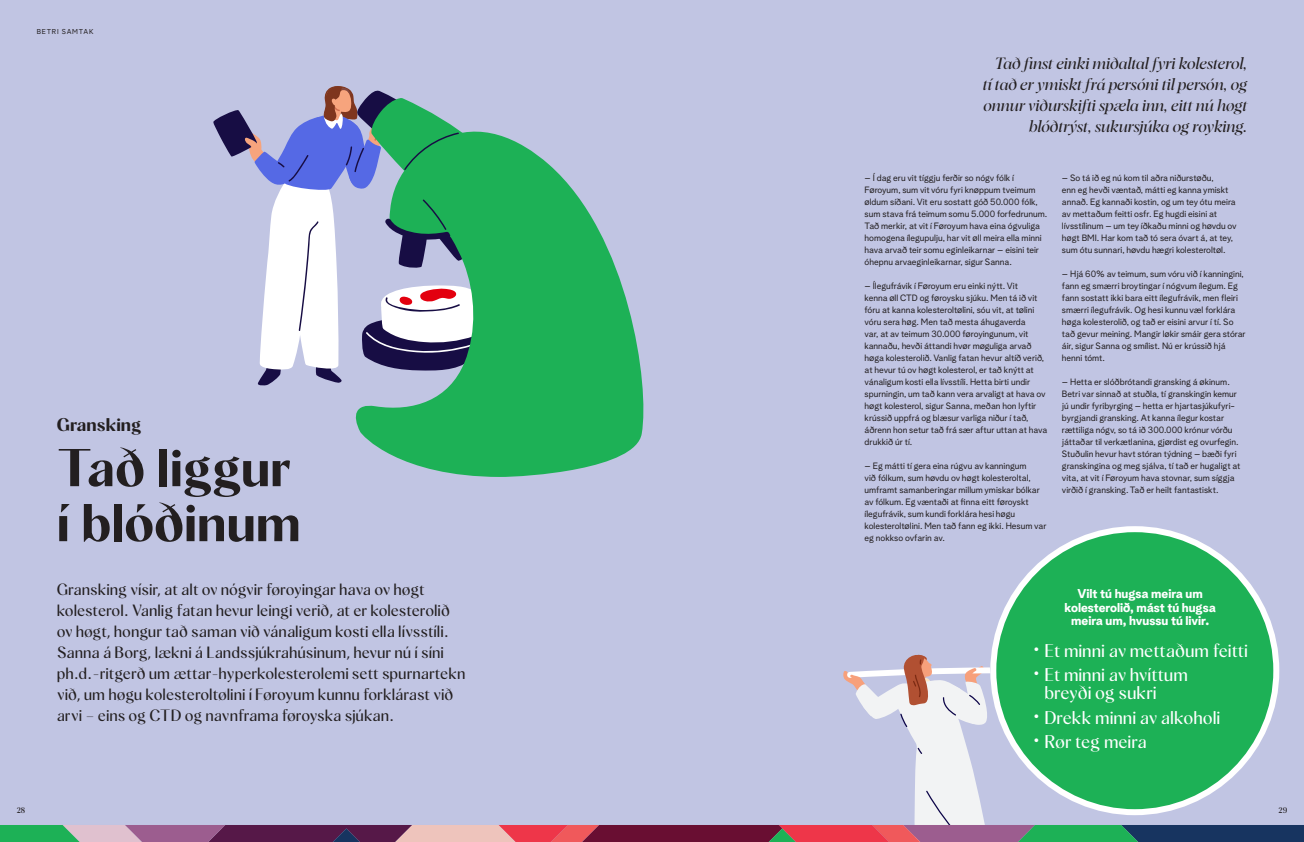
<style>
.page{position:relative;width:1304px;height:842px;background:#c1c5e3}
.page>*{position:absolute;margin:0;border:0;box-sizing:border-box;transform-origin:0 0}
.Yvirskrift{font:52px/55px "Albra Sans Semi";color:#231f20}
.Rubrik{font:18.1px/18.1px "Albra Sans Regular";color:#fff}
.Yvirskrift-2{font:18px "Albra Sans Semi";color:#231f20}
.Rubrik-2{font:16px/21px "Albra Sans Regular";color:#231f20}
.Sitat{font:italic 16px/21px "Albra Display";color:#231f20;text-align:right}
.Breyð{font:700 12.6px/13.5px "Albra Grotesk";color:#fff;text-align:center}
.Breyð-2{font:9px/12px "Albra Grotesk";color:#231f20}
.t1{font:8px "Albra Sans Medium";color:#231f20}
.Breadcrume{font:7px "Albra Grotesk";letter-spacing:.11em;color:#231f20}
.s1{font-size:27.1px}
</style>
<div class="page">
<div style="left:993px;top:530px;width:283px;height:283px;background:#1db156;border-radius:50%"></div>
<svg style="left:355px;top:133px;width:289px;height:344px;fill:#1db156"></svg>
<svg style="left:213px;top:86px;width:276px;height:300px"></svg>
<svg style="left:0;top:651px;width:1304px;height:191px"></svg>
<p class="Breadcrume" style="left:37px;top:26px;width:58px">BETRI SAMTAK</p>
<p class="Yvirskrift-2" style="left:57px;top:411px;width:86px">Gransking</p>
<p class="Yvirskrift" style="left:57px;top:436px;width:245px">Tað liggur í blóðinum</p>
<p class="Rubrik-2" style="left:57px;top:577px;width:410px">Gransking vísir, at alt ov nógvir føroyingar hava ov høgt kolesterol. Vanlig fatan hevur leingi verið, at er kolesterolið ov høgt, hongur tað saman við vánaligum kosti ella lívsstíli.<br>Sanna á Borg, lækni á Landssjúkrahúsinum, hevur nú í síni ph.d.-ritgerð um ættar-hyperkolesterolemi sett spurnartekn við, um høgu kolesteroltølini í Føroyum kunnu forklárast við arvi – eins og CTD og navnframa føroyska sjúkan.</p>
<p class="Sitat" style="left:983px;top:52px;width:266px">Tað finst einki miðaltal fyri kolesterol, tí tað er ymiskt frá persóni til persón, og onnur viðurskifti spæla inn, eitt nú høgt blóðtrýst, sukursjúka og royking.</p>
<p class="Breyð-2" style="left:865px;top:171px;width:184px">– Í dag eru vit tíggju ferðir so nógv fólk í Føroyum, sum vit vóru fyri knøppum tveimum øldum síðani. Vit eru sostatt góð 50.000 fólk, sum stava frá teimum somu 5.000 forfedrunum.<br>Tað merkir, at vit í Føroyum hava eina ógvuliga homogena ílegupulju, har vit øll meira ella minni hava arvað teir somu eginleikarnar – eisini teir óhepnu arvaeginleikarnar, sigur Sanna.</p>
<p class="Breyð-2" style="left:865px;top:279px;width:184px">– Ílegufrávik í Føroyum eru einki nýtt. Vit<br>kenna øll CTD og føroysku sjúku. Men tá ið vit fóru at kanna kolesteroltølini, sóu vit, at tølini vóru sera høg. Men tað mesta áhugaverda<br>var, at av teimum 30.000 føroyingunum, vit kannaðu, hevði áttandi hvør møguliga arvað høga kolesterolið. Vanlig fatan hevur altíð verið, at hevur tú ov høgt kolesterol, er tað knýtt at vánaligum kosti ella lívsstíli. Hetta birti undir spurningin, um tað kann vera arvaligt at hava ov høgt kolesterol, sigur Sanna, meðan hon lyftir krússið uppfrá og blæsur varliga niður í tað, áðrenn hon setur tað frá sær aftur uttan at hava drukkið úr tí.</p>
<p class="Breyð-2" style="left:865px;top:459px;width:183px">– Eg mátti tí gera eina rúgvu av kanningum<br>við fólkum, sum høvdu ov høgt kolesteroltal, umframt samanberingar millum ymiskar bólkar av fólkum. Eg væntaði at finna eitt føroyskt ílegufrávik, sum kundi forklára hesi høgu kolesteroltølini. Men tað fann eg ikki. Hesum var eg nokkso ovfarin av.</p>
<p class="Breyð-2" style="left:1062px;top:171px;width:176px">– So tá ið eg nú kom til aðra niðurstøðu,<br>enn eg hevði væntað, mátti eg kanna ymiskt annað. Eg kannaði kostin, og um tey ótu meira av mettaðum feitti osfr. Eg hugdi eisini at lívsstílinum – um tey íðkaðu minni og høvdu ov høgt BMI. Har kom tað tó sera óvart á, at tey, sum ótu sunnari, høvdu hægri kolesteroltøl.</p>
<p class="Breyð-2" style="left:1062px;top:267px;width:185px">– Hjá 60% av teimum, sum vóru við í kanningini, fann eg smærri broytingar í nógvum ílegum. Eg fann sostatt ikki bara eitt ílegufrávik, men fleiri smærri ílegufrávik. Og hesi kunnu væl forklára høga kolesterolið, og tað er eisini arvur í tí. So tað gevur meining. Mangir løkir smáir gera stórar áir, sigur Sanna og smílist. Nú er krússið hjá henni tómt.</p>
<p class="Breyð-2" style="left:1062px;top:375px;width:180px">– Hetta er slóðbrótandi gransking á økinum.<br>Betri var sinnað at stuðla, tí granskingin kemur jú undir fyribyrging – hetta er hjartasjúkufyri&shy;byrgjandi gransking. At kanna ílegur kostar rættiliga nógv, so tá ið 300.000 krónur vórðu játtaðar til verkætlanina, gjørdist eg ovurfegin.<br>Stuðulin hevur havt stóran týdning – bæði fyri granskingina og meg sjálva, tí tað er hugaligt at vita, at vit í Føroyum hava stovnar, sum síggja virðið í gransking. Tað er heilt fantastiskt.</p>
<p class="Breyð" style="left:1065px;top:586px;width:153px">Vilt tú hugsa meira um kolesterolið, mást tú hugsa meira um, hvussu tú livir.</p>
<p class="Rubrik" style="left:1032px;top:640px;width:217px"><span class="s1">·</span> Et minni av mettaðum feitti</p>
<p class="Rubrik" style="left:1044px;top:664px;width:145px;text-indent:-12px"><span class="s1">·</span> Et minni av hvíttum breyði og sukri</p>
<p class="Rubrik" style="left:1032px;top:707px;width:190px"><span class="s1">·</span> Drekk minni av alkoholi</p>
<p class="Rubrik" style="left:1032px;top:731px;width:116px"><span class="s1">·</span> Rør teg meira</p>
<p class="t1" style="left:17px;top:804px;width:10px">28</p>
<p class="t1" style="left:1279px;top:804px;width:10px">29</p>
</div>
